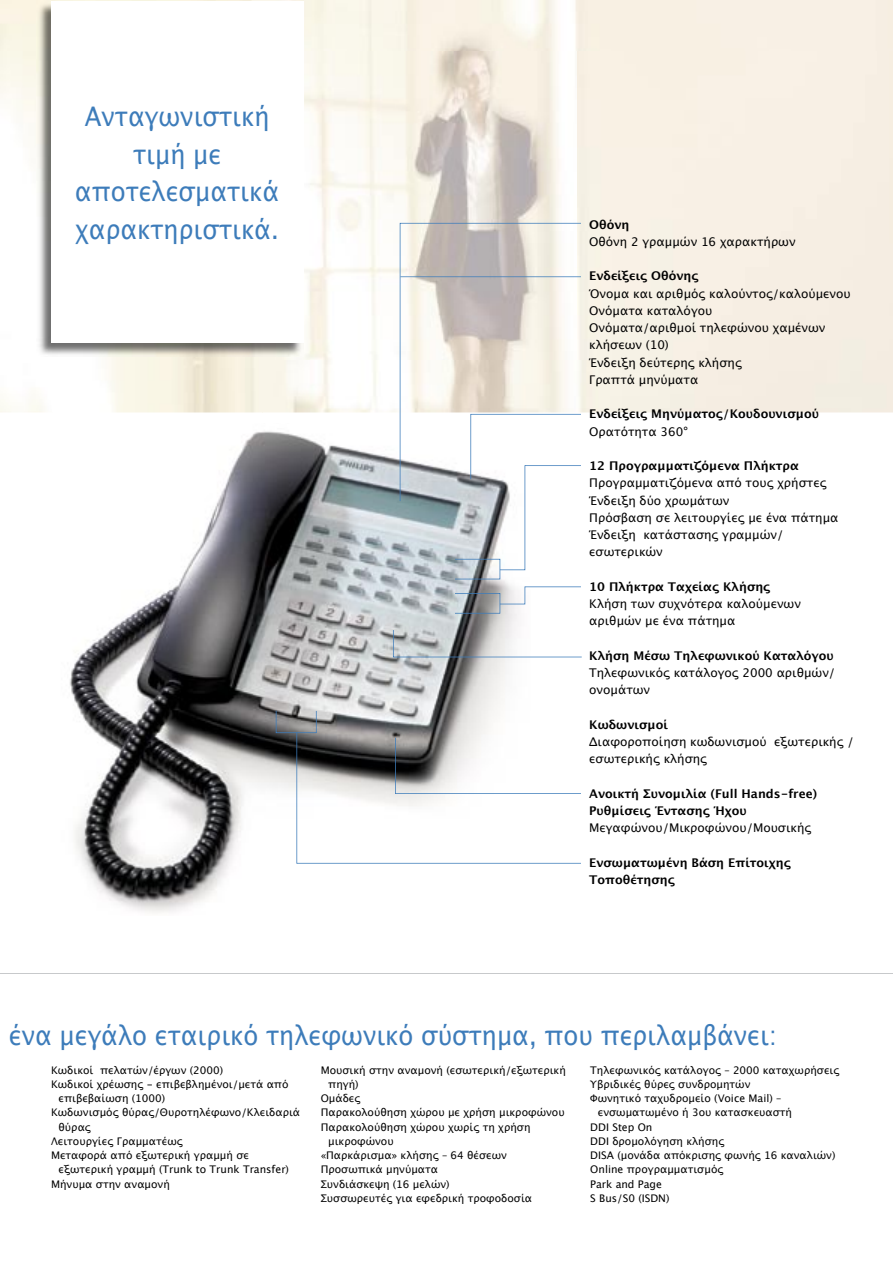
<style>
.page{position:relative;width:893px;height:1263px;background:#fff}
.page>*{position:absolute;margin:0;border:0;box-sizing:border-box;transform-origin:0 0}
.t1{font:27px/37.5px "Lucida Grande";color:#3d7cba;text-align:center;scale:.9 1}
.t2{font:12px/17.2px "Lucida Grande";color:#000}
.t3{font:700 12px/17.2px "Lucida Grande";color:#000}
.t4{font:10.5px "Lucida Grande";color:#000}
</style>
<div class="page">
<img style="left:263px;top:51px;width:630px;height:361px">
<img style="left:70px;top:424px;width:460px;height:489px">
<img style="left:36px;top:1px;width:267px;height:356px">
<div style="left:51px;top:1px;width:252px;height:341px;background:#fff"></div>
<svg style="left:400px;top:223px;width:181px;height:278px"></svg>
<svg style="left:393px;top:630px;width:189px;height:27px"></svg>
<hr style="left:0;top:973px;width:893px;height:1px;background:#c7c9cb">
<svg style="left:400px;top:276px;width:181px;height:1px"></svg>
<svg style="left:455px;top:414px;width:126px;height:165px"></svg>
<svg style="left:455px;top:586px;width:126px;height:28px"></svg>
<svg style="left:276px;top:711px;width:305px;height:153px"></svg>
<h1 class="t1" style="left:75px;top:98px;width:229px">Ανταγωνιστική τιμή με αποτελεσματικά χαρακτηριστικά.</h1>
<p class="t3" style="left:589px;top:216px;width:42px">Οθόνη</p>
<p class="t2" style="left:589px;top:233px;width:208px">Οθόνη 2 γραμμών 16 χαρακτήρων</p>
<p class="t3" style="left:589px;top:268px;width:111px">Ενδείξεις Οθόνης</p>
<p class="t2" style="left:589px;top:285px;width:263px">Όνομα και αριθμός καλούντος/καλούμενου<br>Ονόματα καταλόγου<br>Ονόματα/αριθμοί τηλεφώνου χαμένων κλήσεων (10)<br>Ένδειξη δεύτερης κλήσης<br>Γραπτά μηνύματα</p>
<p class="t3" style="left:589px;top:406px;width:231px">Ενδείξεις Μηνύματος/Κουδουνισμού</p>
<p class="t2" style="left:589px;top:423px;width:101px">Ορατότητα 360°</p>
<p class="t3" style="left:589px;top:457px;width:211px">12 Προγραμματιζόμενα Πλήκτρα</p>
<p class="t2" style="left:589px;top:475px;width:251px">Προγραμματιζόμενα από τους χρήστες<br>Ένδειξη δύο χρωμάτων<br>Πρόσβαση σε λειτουργίες με ένα πάτημα<br>Ένδειξη κατάστασης γραμμών/ εσωτερικών</p>
<p class="t3" style="left:589px;top:578px;width:183px">10 Πλήκτρα Ταχείας Κλήσης</p>
<p class="t2" style="left:589px;top:595px;width:213px">Κλήση των συχνότερα καλούμενων αριθμών με ένα πάτημα</p>
<p class="t3" style="left:589px;top:647px;width:246px">Κλήση Μέσω Τηλεφωνικού Καταλόγου</p>
<p class="t2" style="left:589px;top:664px;width:247px">Τηλεφωνικός κατάλογος 2000 αριθμών/ ονομάτων</p>
<p class="t3" style="left:589px;top:716px;width:80px">Κωδωνισμοί</p>
<p class="t2" style="left:589px;top:733px;width:266px">Διαφοροποίηση κωδωνισμού εξωτερικής / εσωτερικής κλήσης</p>
<p class="t3" style="left:589px;top:785px;width:230px">Ανοικτή Συνομιλία (Full Hands-free)<br>Ρυθμίσεις Έντασης Ήχου</p>
<p class="t2" style="left:589px;top:820px;width:224px">Μεγαφώνου/Μικροφώνου/Μουσικής</p>
<p class="t3" style="left:589px;top:854px;width:203px">Ενσωματωμένη Βάση Επίτοιχης<br>Τοποθέτησης</p>
<h1 class="t1" style="left:9px;top:1017px;width:854px">ένα μεγάλο εταιρικό τηλεφωνικό σύστημα, που περιλαμβάνει:</h1>
<p class="t4" style="left:51px;top:1064px;width:174px">Κωδικοί πελατών/έργων (2000)</p>
<p class="t4" style="left:51px;top:1078px;width:239px">Κωδικοί χρέωσης - επιβεβλημένοι/μετά από</p>
<p class="t4" style="left:59px;top:1092px;width:108px">επιβεβαίωση (1000)</p>
<p class="t4" style="left:51px;top:1107px;width:251px">Κωδωνισμός θύρας/Θυροτηλέφωνο/Κλειδαριά</p>
<p class="t4" style="left:59px;top:1121px;width:34px">θύρας</p>
<p class="t4" style="left:51px;top:1135px;width:133px">Λειτουργίες Γραμματέως</p>
<p class="t4" style="left:51px;top:1149px;width:199px">Μεταφορά από εξωτερική γραμμή σε</p>
<p class="t4" style="left:59px;top:1164px;width:232px">εξωτερική γραμμή (Trunk to Trunk Transfer)</p>
<p class="t4" style="left:51px;top:1178px;width:120px">Μήνυμα στην αναμονή</p>
<p class="t4" style="left:321px;top:1064px;width:247px">Μουσική στην αναμονή (εσωτερική/εξωτερική</p>
<p class="t4" style="left:328px;top:1078px;width:32px">πηγή)</p>
<p class="t4" style="left:321px;top:1092px;width:41px">Oμάδες</p>
<p class="t4" style="left:321px;top:1107px;width:245px">Παρακολούθηση χώρου με χρήση μικροφώνου</p>
<p class="t4" style="left:321px;top:1121px;width:211px">Παρακολούθηση χώρου χωρίς τη χρήση</p>
<p class="t4" style="left:328px;top:1135px;width:67px">μικροφώνου</p>
<p class="t4" style="left:321px;top:1149px;width:188px">«Παρκάρισμα» κλήσης – 64 θέσεων</p>
<p class="t4" style="left:321px;top:1164px;width:119px">Προσωπικά μηνύματα</p>
<p class="t4" style="left:321px;top:1178px;width:131px">Συνδιάσκεψη (16 μελών)</p>
<p class="t4" style="left:321px;top:1192px;width:213px">Συσσωρευτές για εφεδρική τροφοδοσία</p>
<p class="t4" style="left:590px;top:1064px;width:251px">Τηλεφωνικός κατάλογος – 2000 καταχωρήσεις</p>
<p class="t4" style="left:590px;top:1078px;width:162px">Υβριδικές θύρες συνδρομητών</p>
<p class="t4" style="left:590px;top:1092px;width:193px">Φωνητικό ταχυδρομείο (Voice Mail) –</p>
<p class="t4" style="left:598px;top:1107px;width:196px">ενσωματωμένο ή 3ου κατασκευαστή</p>
<p class="t4" style="left:590px;top:1121px;width:64px">DDI Step On</p>
<p class="t4" style="left:590px;top:1135px;width:136px">DDI δρομολόγηση κλήσης</p>
<p class="t4" style="left:590px;top:1149px;width:247px">DISA (μονάδα απόκρισης φωνής 16 καναλιών)</p>
<p class="t4" style="left:590px;top:1164px;width:135px">Online προγραμματισμός</p>
<p class="t4" style="left:590px;top:1178px;width:73px">Park and Page</p>
<p class="t4" style="left:590px;top:1192px;width:81px">S Bus/S0 (ISDN)</p>
</div>
